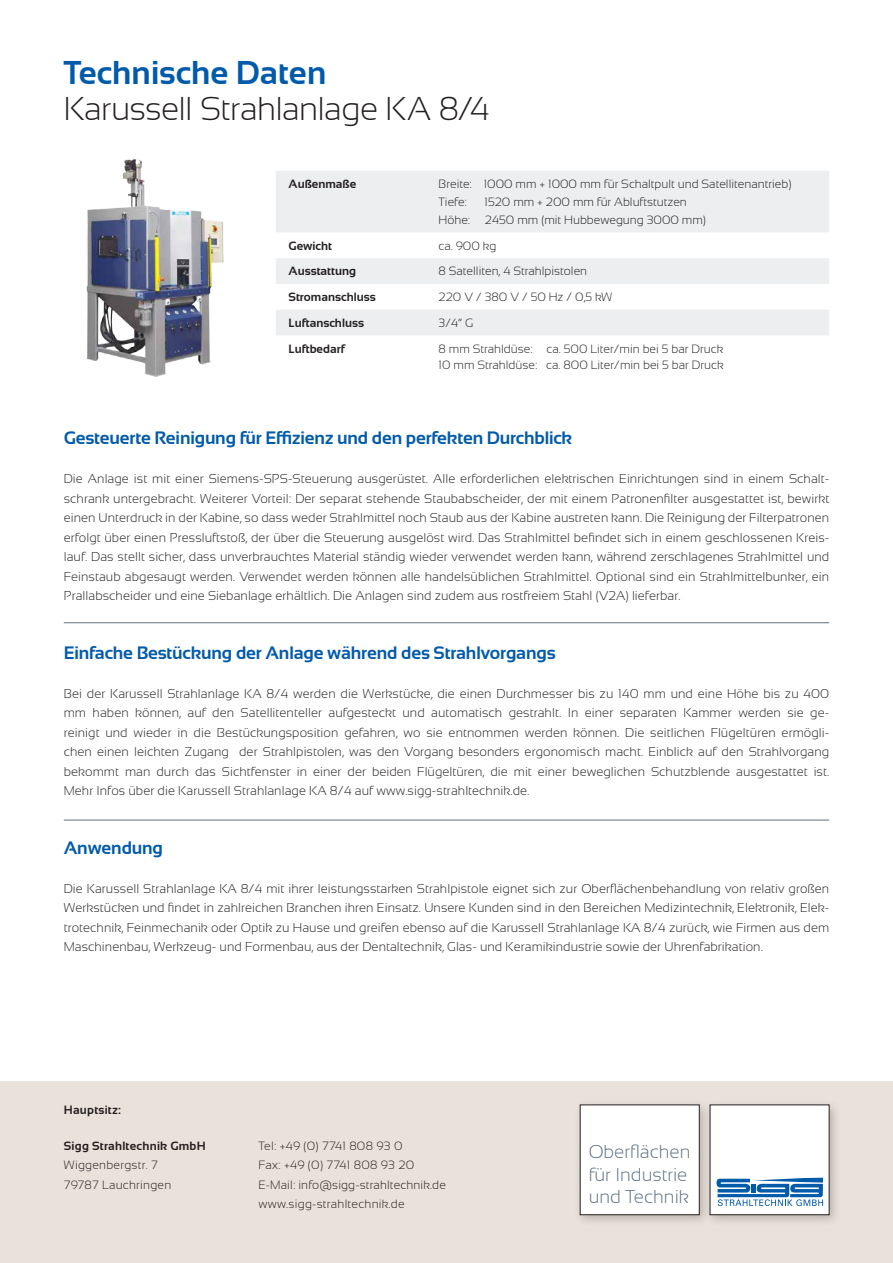
<style>
.page{position:relative;width:893px;height:1263px;background:#fff}
.page>*{position:absolute;margin:0;border:0;box-sizing:border-box;transform-origin:0 0}
.t1{font:300 33px "Sansation";letter-spacing:-.02em;color:#231f20}
.t2{font:700 33px "Sansation";color:#015aaa}
.t3{font:300 18.45px/22.2px "Sansation";color:#606f81}
.t4{font:700 18px "Sansation";letter-spacing:-.01em;color:#015aaa}
.t5{font:300 12.75px/19.5px "Sansation";letter-spacing:.005em;color:#231f20;text-align:justify}
.t6{font:300 12px/18px "Sansation";color:#231f20}
.t7{font:300 12px/19.5px "Sansation";letter-spacing:.02em;color:#231f20}
.t8{font:700 12px "Sansation";color:#231f20}
.t9{font:700 12px "Sansation";letter-spacing:.02em;color:#231f20}
</style>
<div class="page">
<hr style="left:64px;top:622px;width:765px;height:1px;background:#606f81">
<hr style="left:64px;top:820px;width:765px;height:1px;background:#606f81">
<svg style="left:276px;top:171px;width:553px;height:164px;fill:#eceef0"></svg>
<img style="left:86px;top:159px;width:138px;height:218px">
<div style="left:0;top:1081px;width:893px;height:182px;background:#e9e2da"></div>
<div style="left:704px;top:1099px;width:137px;height:128px;background:#231f20;opacity:.25"></div>
<div style="left:710px;top:1105px;width:119px;height:110px;background:#fff"></div>
<svg style="left:716px;top:1178px;width:107px;height:28px"></svg>
<div style="left:574px;top:1099px;width:137px;height:128px;background:#231f20;opacity:.25"></div>
<div style="left:580px;top:1105px;width:119px;height:110px;background:#fff"></div>
<h1 class="t2" style="left:64px;top:54px;width:264px">Technische Daten</h1>
<h1 class="t1" style="left:64px;top:90px;width:427px">Karussell Strahlanlage KA 8/4</h1>
<p class="t8" style="left:289px;top:177px;width:69px">Außenmaße</p>
<p class="t6" style="left:439px;top:175px;width:354px">Breite: 1000 mm + 1000 mm für Schaltpult und Satellitenantrieb)<br>Tiefe:</p>
<p class="t6" style="left:439px;top:193px;width:269px;text-indent:46px">1520 mm + 200 mm für Abluftstutzen<br>Höhe: 2450 mm (mit Hubbewegung 3000 mm)</p>
<p class="t8" style="left:289px;top:239px;width:45px">Gewicht</p>
<p class="t6" style="left:439px;top:237px;width:59px">ca. 900 kg</p>
<p class="t8" style="left:289px;top:265px;width:69px">Ausstattung</p>
<p class="t6" style="left:439px;top:262px;width:150px">8 Satelliten, 4 Strahlpistolen</p>
<p class="t8" style="left:289px;top:290px;width:89px">Stromanschluss</p>
<p class="t6" style="left:439px;top:288px;width:176px">220 V / 380 V / 50 Hz / 0,5 kW</p>
<p class="t8" style="left:289px;top:316px;width:77px">Luftanschluss</p>
<p class="t6" style="left:439px;top:314px;width:36px">3/4“ G</p>
<p class="t8" style="left:289px;top:342px;width:58px">Luftbedarf</p>
<p class="t6" style="left:439px;top:340px;width:286px;line-height:16.5px">8 mm Strahldüse: ca. 500 Liter/min bei 5 bar Druck<br>10 mm Strahldüse: ca. 800 Liter/min bei 5 bar Druck</p>
<h3 class="t4" style="left:64px;top:428px;width:510px">Gesteuerte Reinigung für Effizienz und den perfekten Durchblick</h3>
<p class="t5" style="left:64px;top:469px;width:767px">Die Anlage ist mit einer Siemens-SPS-Steuerung ausgerüstet. Alle erforderlichen elektrischen Einrichtungen sind in einem Schalt&shy;schrank untergebracht. Weiterer Vorteil: Der separat stehende Staubabscheider, der mit einem Patronenfilter ausgestattet ist, bewirkt einen Unterdruck in der Kabine, so dass weder Strahlmittel noch Staub aus der Kabine austreten kann. Die Reinigung der Filterpatronen erfolgt über einen Pressluftstoß, der über die Steuerung ausgelöst wird. Das Strahlmittel befindet sich in einem geschlossenen Kreis&shy;lauf. Das stellt sicher, dass unverbrauchtes Material ständig wieder verwendet werden kann, während zerschlagenes Strahlmittel und Feinstaub abgesaugt werden. Verwendet werden können alle handelsüblichen Strahlmittel. Optional sind ein Strahlmittelbunker, ein Prallabscheider und eine Siebanlage erhältlich. Die Anlagen sind zudem aus rostfreiem Stahl (V2A) lieferbar.</p>
<h3 class="t4" style="left:64px;top:643px;width:493px">Einfache Bestückung der Anlage während des Strahlvorgangs</h3>
<p class="t5" style="left:64px;top:684px;width:767px">Bei der Karussell Strahlanlage KA 8/4 werden die Werkstücke, die einen Durchmesser bis zu 140 mm und eine Höhe bis zu 400 mm haben können, auf den Satellitenteller aufgesteckt und automatisch gestrahlt. In einer separaten Kammer werden sie ge&shy;reinigt und wieder in die Bestückungsposition gefahren, wo sie entnommen werden können. Die seitlichen Flügeltüren ermögli&shy;chen einen leichten Zugang der Strahlpistolen, was den Vorgang besonders ergonomisch macht. Einblick auf den Strahlvorgang bekommt man durch das Sichtfenster in einer der beiden Flügeltüren, die mit einer beweglichen Schutzblende ausgestattet ist.<br>Mehr Infos über die Karussell Strahlanlage KA 8/4 auf www.sigg-strahltechnik.de.</p>
<h3 class="t4" style="left:64px;top:838px;width:101px">Anwendung</h3>
<p class="t5" style="left:64px;top:879px;width:767px">Die Karussell Strahlanlage KA 8/4 mit ihrer leistungsstarken Strahlpistole eignet sich zur Oberflächenbehandlung von relativ großen Werkstücken und findet in zahlreichen Branchen ihren Einsatz. Unsere Kunden sind in den Bereichen Medizintechnik, Elektronik, Elek&shy;trotechnik, Feinmechanik oder Optik zu Hause und greifen ebenso auf die Karussell Strahlanlage KA 8/4 zurück, wie Firmen aus dem Maschinenbau, Werkzeug- und Formenbau, aus der Dentaltechnik, Glas- und Keramikindustrie sowie der Uhrenfabrikation.</p>
<p class="t9" style="left:64px;top:1103px;width:59px">Hauptsitz:</p>
<p class="t9" style="left:64px;top:1139px;width:143px">Sigg Strahltechnik GmbH</p>
<p class="t7" style="left:64px;top:1155px;width:109px">Wiggenbergstr. 7<br>79787 Lauchringen</p>
<p class="t7" style="left:258px;top:1135px;width:189px">Tel: +49 (0) 7741 808 93 0<br>Fax: +49 (0) 7741 808 93 20<br>E-Mail: info@sigg-strahltechnik.de www.sigg-strahltechnik.de</p>
<h2 class="t3" style="left:589px;top:1141px;width:103px">Oberflächen für Industrie und Technik</h2>
</div>
